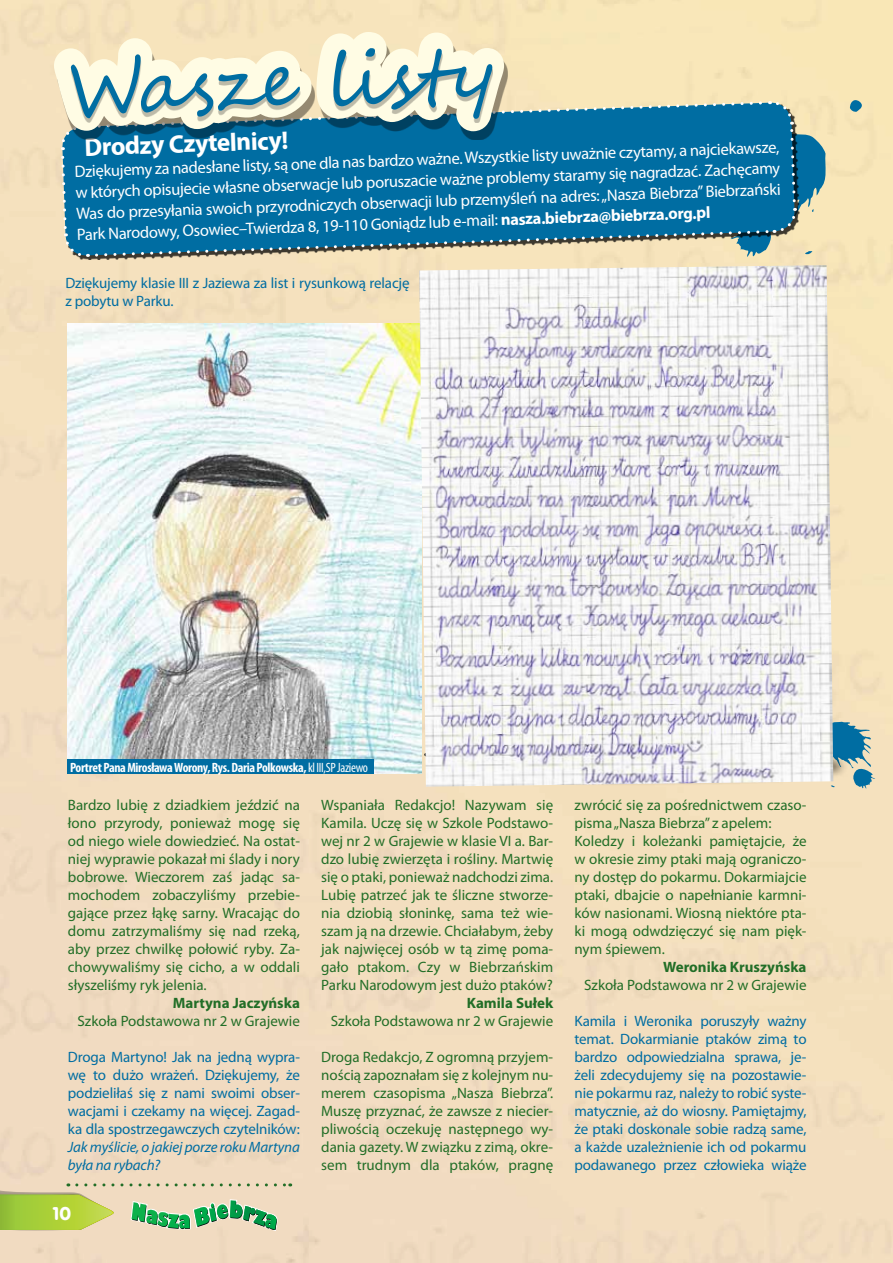
<style>
.page{position:relative;width:893px;height:1263px;background:#fff}
.page>*{position:absolute;margin:0;border:0;box-sizing:border-box;transform-origin:0 0}
.t1{font:73.65px "Segoe Script";color:#006da2}
.t2{font:700 25.5px "Myriad Pro";color:#fff}
.t3{font:18px "VAG Rounded EU";color:#fff}
.t4{font:16.5px/21px "Myriad Pro";color:#fff;text-align:justify}
.t5{font:15px/18px "Myriad Pro";color:#226e27;text-align:justify}
.t6{font:15px/18px "Myriad Pro";letter-spacing:-.01em;color:#006da2;text-align:justify}
.t7{font:italic 15px/18px "Myriad Pro";letter-spacing:-.01em;color:#006da2}
.t8{font:700 15px "Myriad Pro";color:#226e27}
.t9{font:700 condensed 13.5px "Myriad Pro";letter-spacing:-.025em;color:#fff}
.s1{font-weight:700}
.s2{font-weight:400}
</style>
<div class="page">
<img style="left:0;top:0;width:893px;height:1263px">
<svg style="left:850px;top:100px;width:12px;height:12px"></svg>
<img style="left:68px;top:323px;width:351px;height:451px">
<svg style="left:425px;top:721px;width:450px;height:68px;background:#96b3b1"></svg>
<svg style="left:54px;top:32px;width:775px;height:227px;background:#5594a7"></svg>
<div style="left:71px;top:52px;width:422px;height:71px;background:#000;opacity:.26"></div>
<img style="left:419px;top:265px;width:414px;height:522px">
<hr style="left:892px;top:990px;width:1px;height:273px;background:#f3dfbe">
<div style="left:68px;top:759px;width:306px;height:15px;background:#006da2"></div>
<svg style="left:0;top:1181px;width:291px;height:50px;background:#c0ce90"></svg>
<h1 class="t1" style="left:66px;top:29px;width:430px;rotate:-2deg">Wasze listy</h1>
<h2 class="t2" style="left:84px;top:131px;width:205px;rotate:-2deg">Drodzy Czytelnicy!</h2>
<p class="t4" style="left:74px;top:161px;width:707px;rotate:-2deg">Dziękujemy za nadesłane listy, są one dla nas bardzo ważne. Wszystkie listy uważnie czytamy, a najciekawsze, w których opisujecie własne obserwacje lub poruszacie ważne problemy staramy się nagradzać. Zachęcamy Was do przesyłania swoich przyrodniczych obserwacji lub przemyśleń na adres: „Nasza Biebrza” Biebrzański Park Narodowy, Osowiec–Twierdza 8, 19-110 Goniądz lub e-mail: <span class="s1">nasza.biebrza@biebrza.org.pl</span></p>
<p class="t6" style="left:65px;top:273px;width:346px">Dziękujemy klasie III z Jaziewa za list i rysunkową relację z pobytu w Parku.</p>
<p class="t9" style="left:70px;top:759px;width:299px">Portret Pana Mirosława Worony, Rys. Daria Polkowska, <span class="s2">kl III,SP Jaziewo</span></p>
<p class="t5" style="left:68px;top:796px;width:234px">Bardzo lubię z dziadkiem jeździć na łono przyrody, ponieważ mogę się od niego wiele dowiedzieć. Na ostat&shy;niej wyprawie pokazał mi ślady i nory bobrowe. Wieczorem zaś jadąc sa&shy;mochodem zobaczyliśmy przebie&shy;gające przez łąkę sarny. Wracając do domu zatrzymaliśmy się nad rzeką, aby przez chwilkę połowić ryby. Za&shy;chowywaliśmy się cicho, a w oddali słyszeliśmy ryk jelenia.</p>
<p class="t8" style="left:173px;top:993px;width:129px">Martyna Jaczyńska</p>
<p class="t5" style="left:78px;top:1012px;width:224px">Szkoła Podstawowa nr 2 w Grajewie</p>
<p class="t6" style="left:68px;top:1048px;width:234px">Droga Martyno! Jak na jedną wypra&shy;wę to dużo wrażeń. Dziękujemy, że podzieliłaś się z nami swoimi obser&shy;wacjami i czekamy na więcej. Zagad&shy;ka dla spostrzegawczych czytelników:</p>
<p class="t7" style="left:68px;top:1138px;width:234px">Jak myślicie, o jakiej porze roku Martyna była na rybach?</p>
<p class="t3" style="left:53px;top:1203px;width:20px">10</p>
<p class="t5" style="left:321px;top:796px;width:234px">Wspaniała Redakcjo! Nazywam się Kamila. Uczę się w Szkole Podstawo&shy;wej nr 2 w Grajewie w klasie VI a. Bar&shy;dzo lubię zwierzęta i rośliny. Martwię się o ptaki, ponieważ nadchodzi zima.<br>Lubię patrzeć jak te śliczne stworze&shy;nia dziobią słoninkę, sama też wie&shy;szam ją na drzewie. Chciałabym, żeby jak najwięcej osób w tą zimę poma&shy;gało ptakom. Czy w Biebrzańskim Parku Narodowym jest dużo ptaków?</p>
<p class="t8" style="left:467px;top:993px;width:88px">Kamila Sułek</p>
<p class="t5" style="left:331px;top:1012px;width:224px">Szkoła Podstawowa nr 2 w Grajewie</p>
<p class="t5" style="left:321px;top:1048px;width:234px">Droga Redakcjo, Z ogromną przyjem&shy;nością zapoznałam się z kolejnym nu&shy;merem czasopisma „Nasza Biebrza”.<br>Muszę przyznać, że zawsze z niecier&shy;pliwością oczekuję następnego wy&shy;dania gazety. W związku z zimą, okre&shy;sem trudnym dla ptaków, pragnę</p>
<p class="t5" style="left:574px;top:796px;width:234px;text-align:left">zwrócić się za pośrednictwem czaso&shy;pisma „Nasza Biebrza” z apelem:<br>Koledzy i koleżanki pamiętajcie, że w okresie zimy ptaki mają ograniczo&shy;ny dostęp do pokarmu. Dokarmiajcie ptaki, dbajcie o napełnianie karmni&shy;ków nasionami. Wiosną niektóre pta&shy;ki mogą odwdzięczyć się nam pięk&shy;nym śpiewem.</p>
<p class="t8" style="left:663px;top:957px;width:145px">Weronika Kruszyńska</p>
<p class="t5" style="left:584px;top:976px;width:224px">Szkoła Podstawowa nr 2 w Grajewie</p>
<p class="t6" style="left:574px;top:1012px;width:234px">Kamila i Weronika poruszyły ważny temat. Dokarmianie ptaków zimą to bardzo odpowiedzialna sprawa, je&shy;żeli zdecydujemy się na pozostawie&shy;nie pokarmu raz, należy to robić syste&shy;matycznie, aż do wiosny. Pamiętajmy, że ptaki doskonale sobie radzą same, a każde uzależnienie ich od pokarmu podawanego przez człowieka wiąże</p>
</div>
